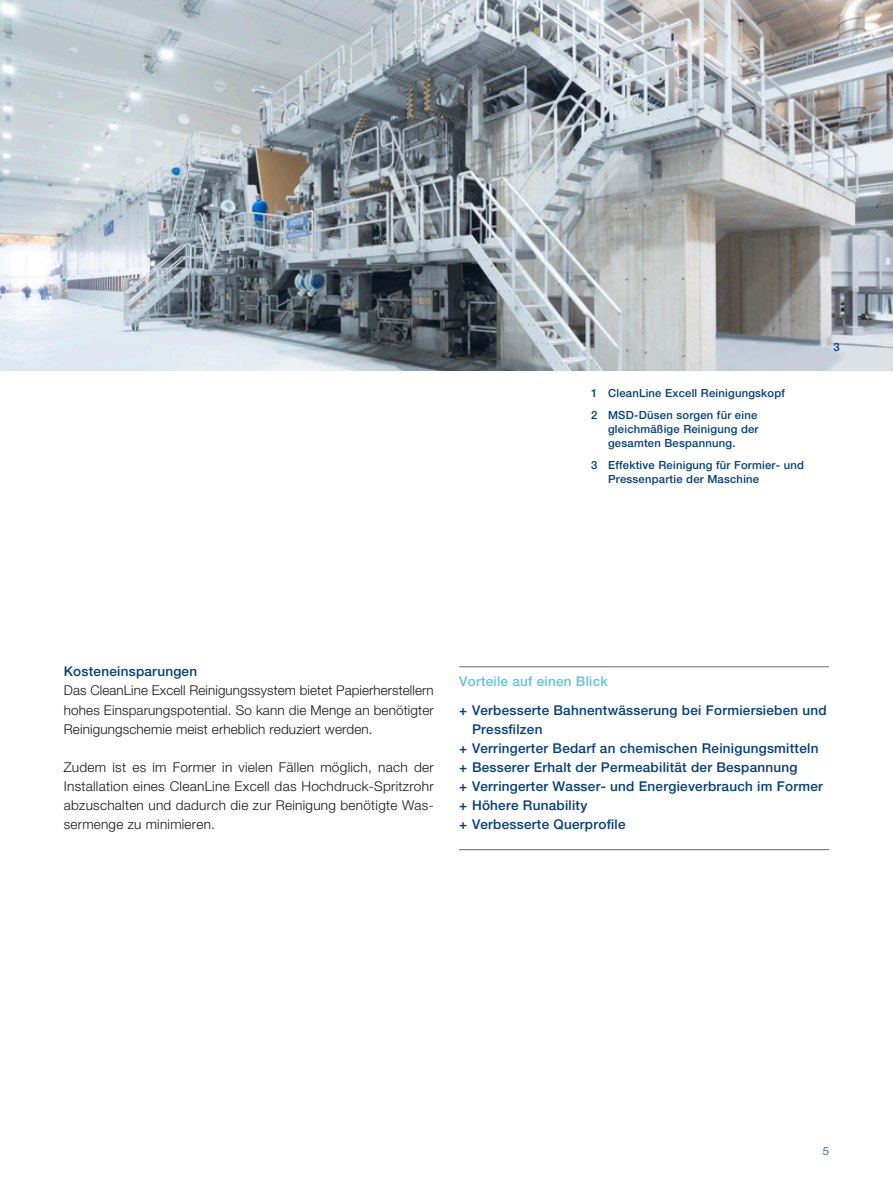
<style>
.page{position:relative;width:893px;height:1191px;background:#fff}
.page>*{position:absolute;margin:0;border:0;box-sizing:border-box;transform-origin:0 0}
.Copytext{font:300 13.5px/19.2px "Helvetica Neue LT Pro";letter-spacing:.015em;color:#151616;text-align:justify}
.Subheadline_2{font:500 13.5px/19.2px "Helvetica Neue LT Pro";letter-spacing:.02em;color:#003e7f}
.Infobox_-_Headline{font:500 13.5px "Helvetica Neue LT Pro";letter-spacing:.02em;color:#5dc6e0}
.Caption_Short_Voith{font:500 11.25px/14.4px "Helvetica Neue LT Pro";letter-spacing:.02em;color:#003e7f;text-align:justify}
.Page_Number{font:300 11.25px "Helvetica Neue LT Pro";color:#003e7f}
.Caption_Short_White{font:500 11.25px "Helvetica Neue LT Pro";color:#003e7f}
</style>
<div class="page">
<hr style="left:459px;top:666px;width:370px;height:1px;background:#686868">
<hr style="left:459px;top:849px;width:370px;height:1px;background:#686868">
<img style="left:0;top:0;width:893px;height:370px">
<p class="Caption_Short_Voith" style="left:591px;top:386px;width:196px">1 CleanLine Excell Reinigungskopf</p>
<p class="Caption_Short_Voith" style="left:608px;top:407px;width:152px;text-indent:-17px">2 MSD-Düsen sorgen für eine gleichmäßige Reinigung der gesamten Bespannung.</p>
<p class="Caption_Short_Voith" style="left:608px;top:458px;width:197px;text-indent:-17px">3 Effektive Reinigung für Formier- und<br>Pressenpartie der Maschine</p>
<p class="Caption_Short_White" style="left:833px;top:340px;width:8px">3</p>
<p class="Subheadline_2" style="left:64px;top:662px;width:135px">Kosteneinsparungen</p>
<p class="Copytext" style="left:64px;top:681px;width:371px">Das CleanLine Excell Reinigungssystem bietet Papierherstellern hohes Einsparungspotential. So kann die Menge an benötigter Reinigungschemie meist erheblich reduziert werden.</p>
<p class="Copytext" style="left:64px;top:757px;width:371px">Zudem ist es im Former in vielen Fällen möglich, nach der Installation eines CleanLine Excell das Hochdruck-Spritzrohr abzuschalten und dadurch die zur Reinigung benötigte Was&shy;sermenge zu minimieren.</p>
<p class="Infobox_-_Headline" style="left:459px;top:673px;width:150px">Vorteile auf einen Blick</p>
<p class="Subheadline_2" style="left:472px;top:700px;width:356px;text-indent:-13px">+ Verbesserte Bahnentwässerung bei Formiersieben und<br>Pressfilzen</p>
<p class="Subheadline_2" style="left:459px;top:738px;width:361px">+ Verringerter Bedarf an chemischen Reinigungsmitteln</p>
<p class="Subheadline_2" style="left:459px;top:757px;width:340px">+ Besserer Erhalt der Permeabilität der Bespannung</p>
<p class="Subheadline_2" style="left:459px;top:776px;width:365px">+ Verringerter Wasser- und Energieverbrauch im Former</p>
<p class="Subheadline_2" style="left:459px;top:795px;width:130px">+ Höhere Runability</p>
<p class="Subheadline_2" style="left:459px;top:815px;width:168px">+ Verbesserte Querprofile</p>
<p class="Page_Number" style="left:823px;top:1144px;width:8px">5</p>
</div>
